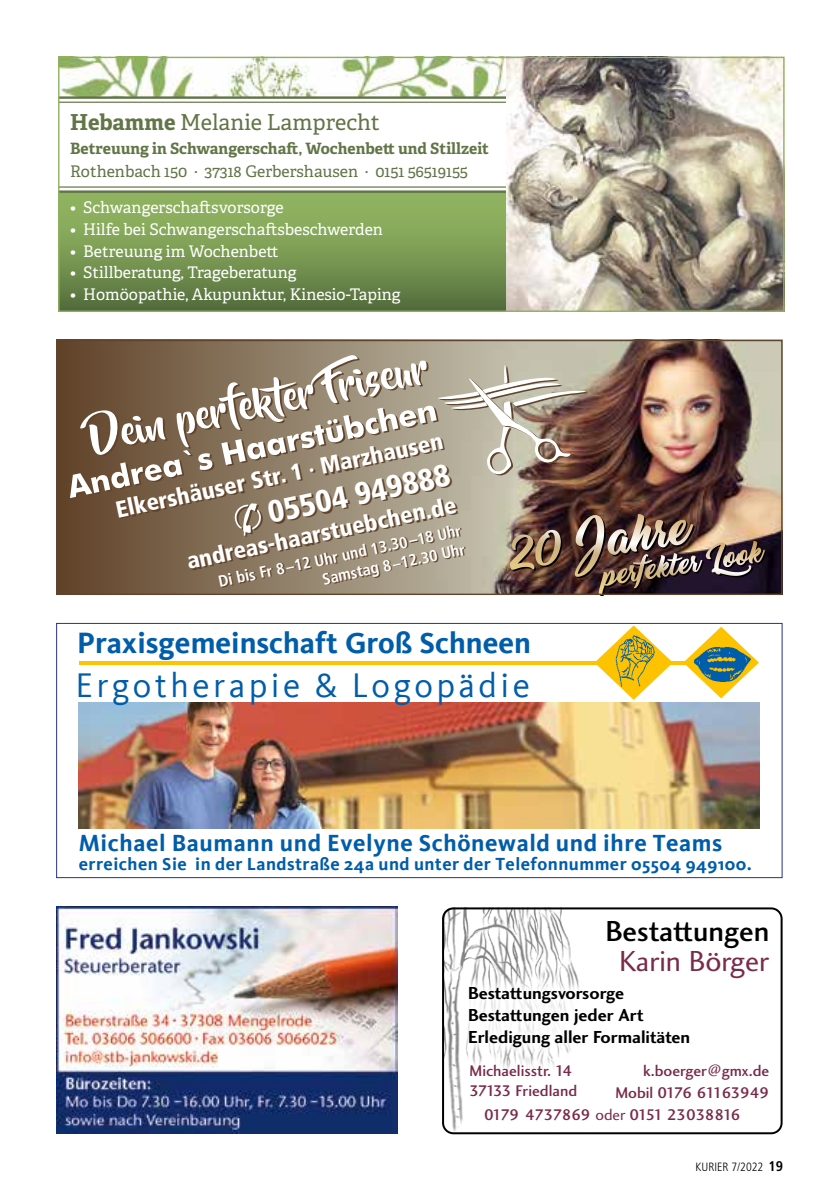
<style>
.page{position:relative;width:840px;height:1191px;background:#fff}
.page>*{position:absolute;margin:0;border:0;box-sizing:border-box;transform-origin:0 0}
.t1{font:35px "Kievit";letter-spacing:.1em;color:#005da9}
.t2{font:900 condensed 31px "Frutiger LT Std";color:#fff}
.t3{font:700 30.2px "Kievit";color:#005da9}
.t4{font:30px "Charlotte Sans Medium Plain";color:#000}
.t5{font:30px "Charlotte Sans Book Plain";color:#792b4a}
.t6{font:700 24px "Kievit";letter-spacing:.025em;color:#005da9}
.t7{font:900 condensed 23.2px "Frutiger LT Std";color:#fff}
.t8{font:22px "Adelle";color:#627547}
.t9{font:18px/22px "Charlotte Sans Bold Plain";color:#000}
.t10{font:700 18px "Kievit";letter-spacing:.025em;color:#005da9}
.t11{font:16px "Adelle";color:#fff}
.t12{font:16px/20px "Charlotte Sans Medium Plain";letter-spacing:-.005em;color:#792b4a}
.t13{font:700 condensed 16px/19.2px "Frutiger LT Std";color:#fff;text-align:right}
.t14{font:16px "Adelle";color:#627547}
.t15{font:16px "Charlotte Sans Medium Plain";letter-spacing:-.04em;color:#792b4a}
.t16{font:700 15.6px "Adelle";color:#627547}
.t17{font:300 condensed 12px "Frutiger LT Std";color:#000}
.s1{font-weight:700}
.s2{font-family:"Charlotte Sans Book Plain"}
.s3{font-weight:700;font-size:14px}
</style>
<div class="page">
<img style="left:444px;top:910px;width:131px;height:224px">
<div style="left:442px;top:907px;width:340px;height:227px;border:2px solid #000;border-radius:10px"></div>
<div style="left:453px;top:970px;width:251px;height:91px;background:#fff"></div>
<div style="left:454px;top:1049px;width:137px;height:63px;background:#fff"></div>
<img style="left:56px;top:906px;width:341px;height:227px">
<div style="left:56px;top:623px;width:726px;height:255px;background:#fff;border:1px solid #283583"></div>
<hr style="left:79px;top:661px;width:613px;height:4px;background:#fdc300">
<svg style="left:596px;top:625px;width:75px;height:75px"></svg>
<img style="left:612px;top:633px;width:44px;height:56px">
<svg style="left:685px;top:626px;width:73px;height:72px"></svg>
<img style="left:693px;top:646px;width:58px;height:36px">
<img style="left:79px;top:702px;width:680px;height:127px">
<img style="left:512px;top:342px;width:268px;height:251px">
<div style="left:56px;top:340px;width:456px;height:255px;background:linear-gradient(to right,#5f4127,#c1beab)"></div>
<img style="left:70px;top:355px;width:696px;height:240px">
<img style="left:60px;top:59px;width:446px;height:37px">
<div style="left:58px;top:193px;width:468px;height:119px;background:linear-gradient(to bottom,#99be66,#57713f)"></div>
<hr style="left:58px;top:102px;width:468px;height:1px;background:#627547">
<hr style="left:58px;top:96px;width:468px;height:3px;background:#627547">
<hr style="left:58px;top:186px;width:468px;height:2px;background:#627547">
<hr style="left:58px;top:190px;width:468px;height:3px;background:#627547">
<img style="left:506px;top:59px;width:276px;height:251px">
<div style="left:58px;top:57px;width:726px;height:255px;border:1px solid #8fb260"></div>
<h3 class="t8" style="left:70px;top:109px;width:311px"><span class="s1">Hebamme</span> Melanie Lamprecht</h3>
<p class="t16" style="left:70px;top:139px;width:420px">Betreuung in Schwangerschaft, Wochenbett und Stillzeit</p>
<p class="t14" style="left:70px;top:161px;width:399px">Rothenbach 150 · 37318 Gerbershausen · 0151 56519155</p>
<p class="t11" style="left:70px;top:198px;width:215px">• Schwangerschaftsvorsorge</p>
<p class="t11" style="left:70px;top:219px;width:314px">• Hilfe bei Schwangerschaftsbeschwerden</p>
<p class="t11" style="left:70px;top:241px;width:210px">• Betreuung im Wochenbett</p>
<p class="t11" style="left:70px;top:263px;width:228px">• Stillberatung, Trageberatung</p>
<p class="t11" style="left:70px;top:284px;width:332px">• Homöopathie, Akupunktur, Kinesio-Taping</p>
<h3 class="t7" style="left:113px;top:496px;width:335px;rotate:-12deg">Elkershäuser Str. 1 · Marzhausen</h3>
<h2 class="t2" style="left:264px;top:494px;width:187px;rotate:-12deg">05504 949888</h2>
<h3 class="t7" style="left:184px;top:548px;width:276px;rotate:-12deg">andreas-haarstuebchen.de</h3>
<p class="t13" style="left:216px;top:572px;width:249px;rotate:-12deg">Di bis Fr 8–12 Uhr und 13.30–18 Uhr<br>Samstag 8–12.30 Uhr</p>
<h3 class="t3" style="left:77px;top:625px;width:455px">Praxisgemeinschaft Groß Schneen</h3>
<h1 class="t1" style="left:76px;top:665px;width:455px">Ergotherapie &amp; Logopädie</h1>
<h3 class="t6" style="left:79px;top:829px;width:644px">Michael Baumann und Evelyne Schönewald und ihre Teams</h3>
<p class="t10" style="left:79px;top:854px;width:674px">erreichen Sie in der Landstraße 24a und unter der Telefonnummer 05504 949100.</p>
<h3 class="t4" style="left:605px;top:912px;width:165px">Bestattungen</h3>
<h3 class="t5" style="left:619px;top:942px;width:151px">Karin Börger</h3>
<p class="t9" style="left:468px;top:981px;width:223px">Bestattungsvorsorge<br>Bestattungen jeder Art<br>Erledigung aller Formalitäten</p>
<p class="t12" style="left:469px;top:1061px;width:109px">Michaelisstr. 14<br>37133 Friedland</p>
<p class="t15" style="left:483px;top:1105px;width:258px">0179 4737869 <span class="s2">oder</span> 0151 23038816</p>
<p class="t12" style="left:615px;top:1060px;width:155px;line-height:22px;text-align:right">k.boerger@gmx.de<br>Mobil 0176 61163949</p>
<p class="t17" style="left:695px;top:1159px;width:89px">KURIER 7/2022 <span class="s3">19</span></p>
</div>
